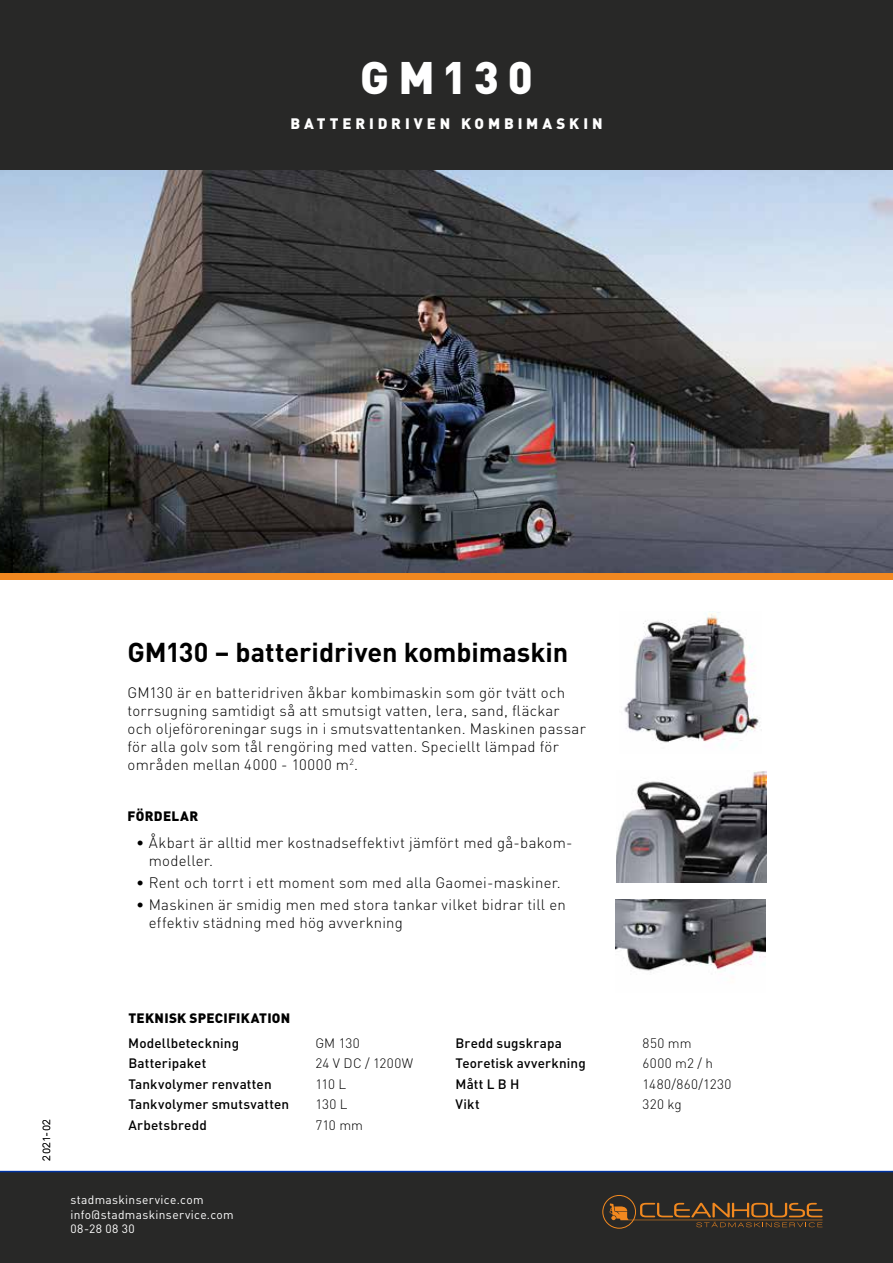
<style>
.page{position:relative;width:893px;height:1263px;background:#fff}
.page>*{position:absolute;margin:0;border:0;box-sizing:border-box;transform-origin:0 0}
.t1{font:900 45px "DIN Pro";letter-spacing:.185em;color:#fff}
.t2{font:700 27px "DIN Pro";color:#000}
.t3{font:300 15px/18px "DIN Pro";letter-spacing:.015em;color:#000}
.t4{font:900 15px "DIN Pro";letter-spacing:.26em;color:#fff}
.t5{font:500 13.5px "DIN Pro";letter-spacing:.01em;color:#000}
.t6{font:300 13.5px "DIN Pro";letter-spacing:.025em;color:#000}
.t7{font:900 13.5px "DIN Pro";letter-spacing:.02em;color:#000}
.t8{font:12px/14.4px "DIN Pro";letter-spacing:.03em;color:#fff}
.t9{font:12px "DIN Light Alternate";letter-spacing:.045em;color:#000}
</style>
<div class="page">
<div style="left:0;top:0;width:893px;height:170px;background:#282827"></div>
<div style="left:0;top:207px;width:893px;height:373px;background:#f18820"></div>
<div style="left:0;top:1171px;width:893px;height:92px;background:#282827"></div>
<svg style="left:602px;top:1195px;width:220px;height:34px"></svg>
<hr style="left:0;top:1171px;width:893px;height:1px;background:#0033a1">
<img style="left:615px;top:899px;width:150px;height:75px">
<img style="left:616px;top:771px;width:150px;height:111px">
<img style="left:624px;top:612px;width:136px;height:137px">
<img style="left:0;top:170px;width:893px;height:402px">
<h1 class="t1" style="left:360px;top:47px;width:174px">GM130</h1>
<p class="t4" style="left:290px;top:113px;width:314px">BATTERIDRIVEN KOMBIMASKIN</p>
<h2 class="t2" style="left:128px;top:634px;width:442px">GM130 – batteridriven kombimaskin</h2>
<p class="t3" style="left:128px;top:683px;width:460px">GM130 är en batteridriven åkbar kombimaskin som gör tvätt och torrsugning samtidigt så att smutsigt vatten, lera, sand, fläckar och oljeföroreningar sugs in i smutsvattentanken. Maskinen passar för alla golv som tål rengöring med vatten. Speciellt lämpad för områden mellan 4000 - 10000 m<sup>2</sup>.</p>
<p class="t7" style="left:128px;top:807px;width:72px">FÖRDELAR</p>
<p class="t3" style="left:149px;top:832px;width:425px;text-indent:-13px">• Åkbart är alltid mer kostnadseffektivt jämfört med gå-bakom&shy;modeller.</p>
<p class="t3" style="left:136px;top:873px;width:426px">• Rent och torrt i ett moment som med alla Gaomei-maskiner.</p>
<p class="t3" style="left:149px;top:895px;width:418px;text-indent:-13px">• Maskinen är smidig men med stora tankar vilket bidrar till en effektiv städning med hög avverkning</p>
<p class="t9" style="left:38px;top:1160px;width:43px;rotate:-90deg">2021-02</p>
<p class="t7" style="left:128px;top:1009px;width:163px">TEKNISK SPECIFIKATION</p>
<p class="t5" style="left:128px;top:1034px;width:112px">Modellbeteckning</p>
<p class="t6" style="left:315px;top:1034px;width:46px">GM 130</p>
<p class="t5" style="left:128px;top:1054px;width:79px">Batteripaket</p>
<p class="t6" style="left:315px;top:1054px;width:99px">24 V DC / 1200W</p>
<p class="t5" style="left:128px;top:1075px;width:145px">Tankvolymer renvatten</p>
<p class="t6" style="left:315px;top:1075px;width:32px">110 L</p>
<p class="t5" style="left:128px;top:1095px;width:162px">Tankvolymer smutsvatten</p>
<p class="t6" style="left:315px;top:1095px;width:34px">130 L</p>
<p class="t5" style="left:128px;top:1115px;width:80px">Arbetsbredd</p>
<p class="t6" style="left:315px;top:1115px;width:49px">710 mm</p>
<p class="t8" style="left:70px;top:1192px;width:165px">stadmaskinservice.com info@stadmaskinservice.com<br>08-28 08 30</p>
<p class="t5" style="left:455px;top:1034px;width:108px">Bredd sugskrapa</p>
<p class="t6" style="left:643px;top:1034px;width:50px">850 mm</p>
<p class="t5" style="left:455px;top:1054px;width:132px">Teoretisk avverkning</p>
<p class="t6" style="left:643px;top:1054px;width:72px">6000 m2 / h</p>
<p class="t5" style="left:455px;top:1075px;width:65px">Mått L B H</p>
<p class="t6" style="left:643px;top:1075px;width:90px">1480/860/1230</p>
<p class="t5" style="left:455px;top:1095px;width:26px">Vikt</p>
<p class="t6" style="left:643px;top:1095px;width:41px">320 kg</p>
</div>
